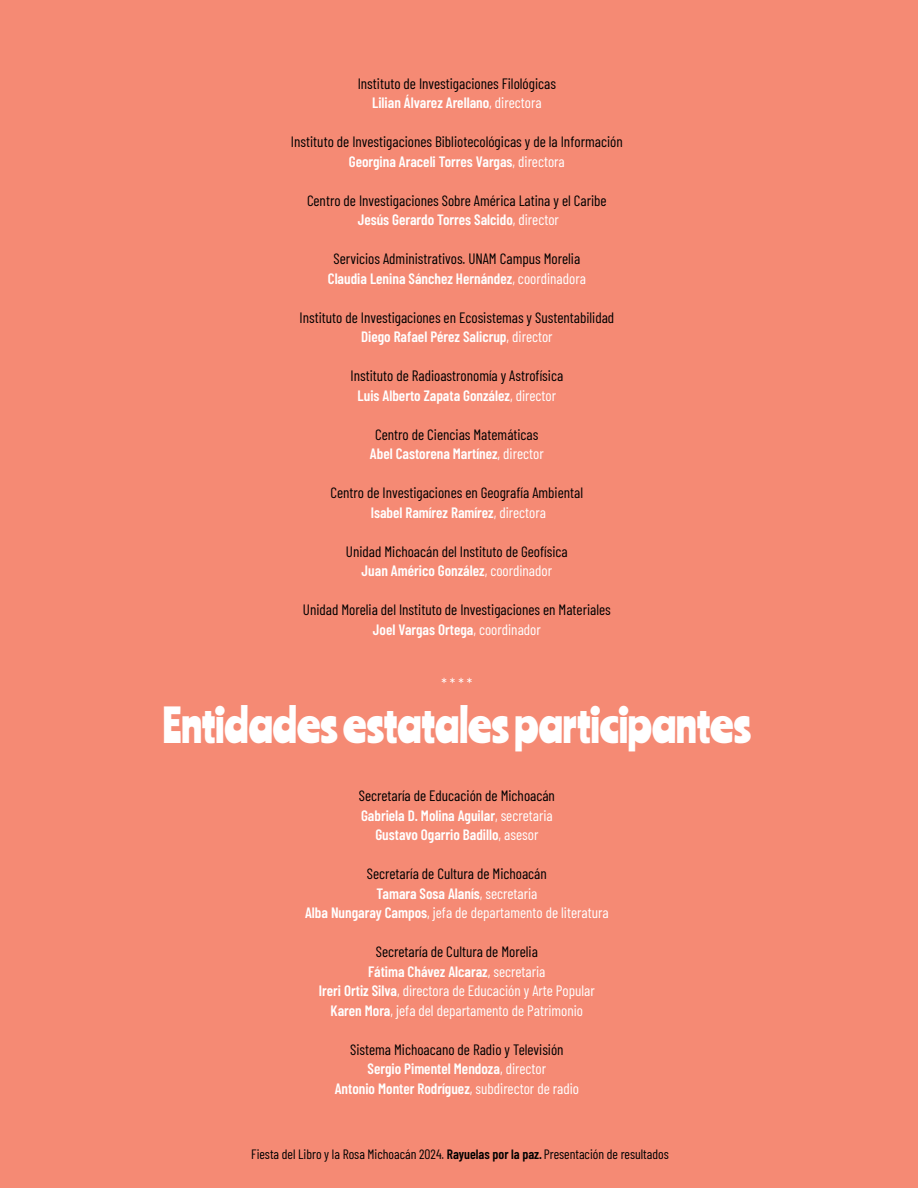
<style>
.page{position:relative;width:918px;height:1188px;background:#f58a74}
.page>*{position:absolute;margin:0;border:0;box-sizing:border-box;transform-origin:0 0}
.t1{font:45px "Ranchers";color:#fff}
.t2{font:15px "Barlow Condensed";color:#000}
.t3{font:600 15px "Barlow Condensed";color:#fff}
.t4{font:15px "Barlow Condensed";color:#fff}
.t5{font:13.5px "Barlow Condensed";color:#000}
.s1{font-weight:400}
.s2{font-weight:600}
</style>
<div class="page">
<p class="t2" style="left:358px;top:72px;width:200px">Instituto de Investigaciones Filológicas</p>
<p class="t3" style="left:372px;top:92px;width:171px">Lilian Álvarez Arellano<span class="s1">, directora</span></p>
<p class="t2" style="left:291px;top:131px;width:333px">Instituto de Investigaciones Bibliotecológicas y de la Información</p>
<p class="t3" style="left:349px;top:150px;width:217px">Georgina Araceli Torres Vargas<span class="s1">, directora</span></p>
<p class="t2" style="left:307px;top:189px;width:301px">Centro de Investigaciones Sobre América Latina y el Caribe</p>
<p class="t3" style="left:358px;top:209px;width:203px">Jesús Gerardo Torres Salcido<span class="s1">, director</span></p>
<p class="t2" style="left:333px;top:248px;width:248px">Servicios Administrativos. UNAM Campus Morelia</p>
<p class="t3" style="left:328px;top:267px;width:260px">Claudia Lenina Sánchez Hernández<span class="s1">, coordinadora</span></p>
<p class="t2" style="left:300px;top:306px;width:316px">Instituto de Investigaciones en Ecosistemas y Sustentabilidad</p>
<p class="t3" style="left:361px;top:326px;width:193px">Diego Rafael Pérez Salicrup<span class="s1">, director</span></p>
<p class="t2" style="left:351px;top:365px;width:214px">Instituto de Radioastronomía y Astrofísica</p>
<p class="t3" style="left:358px;top:384px;width:200px">Luis Alberto Zapata González<span class="s1">, director</span></p>
<p class="t2" style="left:375px;top:423px;width:165px">Centro de Ciencias Matemáticas</p>
<p class="t3" style="left:370px;top:443px;width:175px">Abel Castorena Martínez<span class="s1">, director</span></p>
<p class="t2" style="left:331px;top:482px;width:254px">Centro de Investigaciones en Geografía Ambiental</p>
<p class="t3" style="left:371px;top:501px;width:177px">Isabel Ramírez Ramírez<span class="s1">, directora</span></p>
<p class="t2" style="left:346px;top:540px;width:223px">Unidad Michoacán del Instituto de Geofísica</p>
<p class="t3" style="left:362px;top:560px;width:192px">Juan Américo González<span class="s1">, coordinador</span></p>
<p class="t2" style="left:303px;top:599px;width:309px">Unidad Morelia del Instituto de Investigaciones en Materiales</p>
<p class="t3" style="left:373px;top:618px;width:169px">Joel Vargas Ortega<span class="s1">, coordinador</span></p>
<p class="t4" style="left:442px;top:672px;width:32px">* * * *</p>
<p class="t1" style="left:163px;top:695px;width:590px">Entidades estatales participantes</p>
<p class="t2" style="left:359px;top:785px;width:198px">Secretaría de Educación de Michoacán</p>
<p class="t3" style="left:361px;top:804px;width:193px">Gabriela D. Molina Aguilar<span class="s1">, secretaria</span></p>
<p class="t3" style="left:375px;top:824px;width:165px">Gustavo Ogarrio Badillo<span class="s1">, asesor</span></p>
<p class="t2" style="left:367px;top:863px;width:181px">Secretaría de Cultura de Michoacán</p>
<p class="t3" style="left:376px;top:882px;width:163px">Tamara Sosa Alanís<span class="s1">, secretaria</span></p>
<p class="t4" style="left:305px;top:902px;width:305px"><span class="s2">Alba Nungaray Campos</span>, jefa de departamento de literatura</p>
<p class="t2" style="left:376px;top:941px;width:164px">Secretaría de Cultura de Morelia</p>
<p class="t3" style="left:368px;top:960px;width:179px">Fátima Chávez Alcaraz<span class="s1">, secretaria</span></p>
<p class="t4" style="left:319px;top:980px;width:278px"><span class="s2">Ireri Ortiz Silva</span>, directora de Educación y Arte Popular</p>
<p class="t4" style="left:331px;top:999px;width:254px"><span class="s2">Karen Mora</span>, jefa del departamento de Patrimonio</p>
<p class="t2" style="left:350px;top:1038px;width:215px">Sistema Michoacano de Radio y Televisión</p>
<p class="t3" style="left:368px;top:1058px;width:180px">Sergio Pimentel Mendoza<span class="s1">, director</span></p>
<p class="t3" style="left:335px;top:1077px;width:246px">Antonio Monter Rodríguez<span class="s1">, subdirector de radio</span></p>
<p class="t5" style="left:251px;top:1144px;width:419px">Fiesta del Libro y la Rosa Michoacán 2024. <span class="s2">Rayuelas por la paz.</span> Presentación de resultados</p>
</div>
